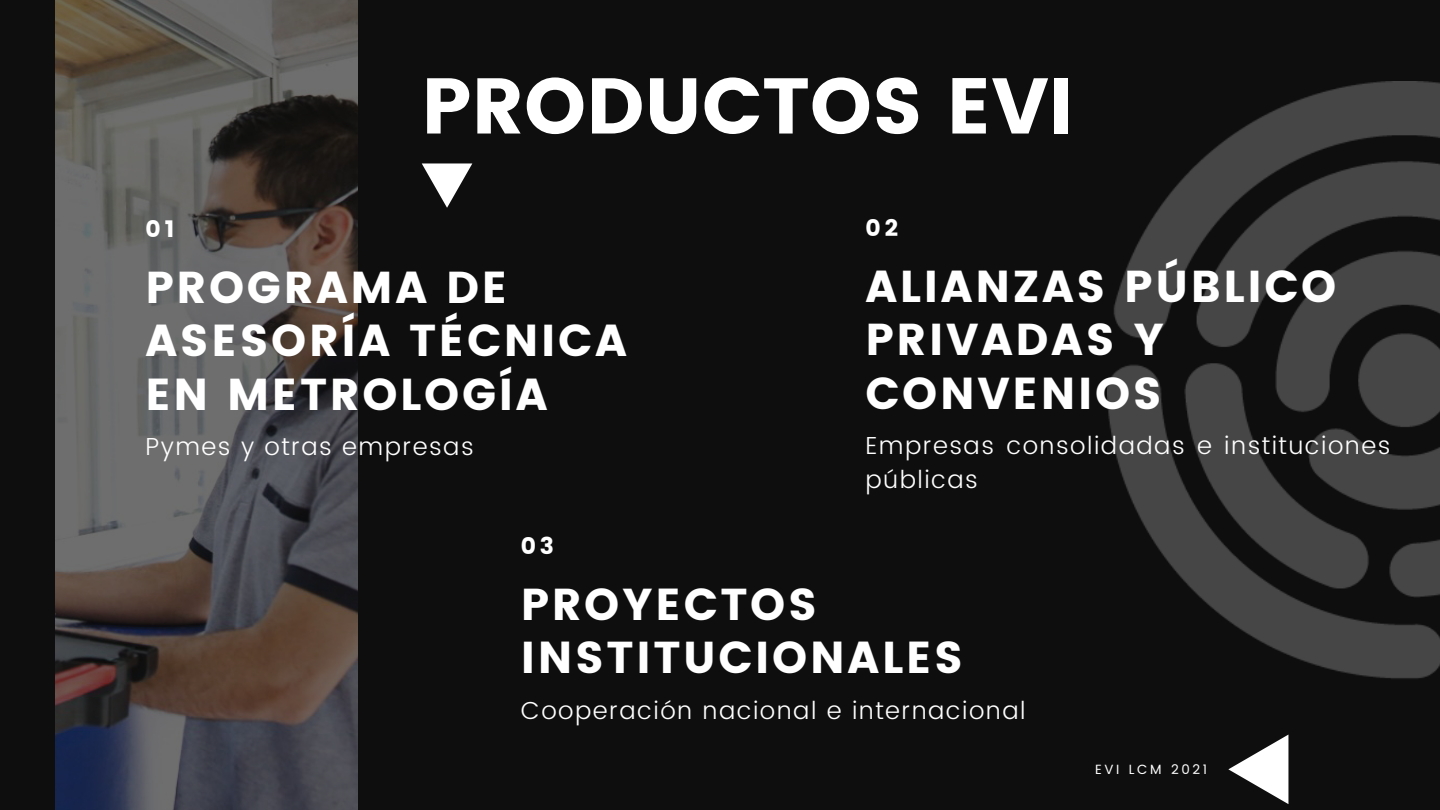
<style>
.page{position:relative;width:1440px;height:810px;background:#0e0e0e}
.page>*{position:absolute;margin:0;border:0;box-sizing:border-box;transform-origin:0 0}
.t1{font:78.7px "Poppins";color:#fff}
.t2{font:44.6px/53.5px "Poppins";letter-spacing:.06em;color:#fff}
.t3{font:300 24.6px/33.8px "Poppins";letter-spacing:.06em;color:#fff}
.t4{font:23.4px "Poppins";color:#fff}
.t5{font:13.4px "Poppins";letter-spacing:.2em;color:#fff}
</style>
<div class="page">
<img style="left:56px;top:0;width:302px;height:810px">
<svg style="left:422px;top:163px;width:50px;height:45px"></svg>
<img style="left:1107px;top:81px;width:333px;height:598px">
<svg style="left:1228px;top:735px;width:60px;height:69px"></svg>
<p class="t4" style="left:145px;top:215px;width:31px">01</p>
<p class="t1" style="left:421px;top:60px;width:654px">PRODUCTOS EVI</p>
<p class="t4" style="left:865px;top:214px;width:34px">02</p>
<p class="t2" style="left:145px;top:260px;width:483px">PROGRAMA DE<br>ASESORÍA TÉCNICA<br>EN METROLOGÍA</p>
<p class="t3" style="left:145px;top:430px;width:330px">Pymes y otras empresas</p>
<p class="t4" style="left:521px;top:532px;width:35px">03</p>
<p class="t2" style="left:865px;top:260px;width:472px">ALIANZAS PÚBLICO<br>PRIVADAS Y<br>CONVENIOS</p>
<p class="t3" style="left:865px;top:429px;width:527px">Empresas consolidadas e instituciones públicas</p>
<p class="t2" style="left:521px;top:578px;width:444px">PROYECTOS<br>INSTITUCIONALES</p>
<p class="t3" style="left:521px;top:693px;width:506px">Cooperación nacional e internacional</p>
<p class="t5" style="left:1095px;top:762px;width:114px">EVI LCM 2021</p>
</div>
